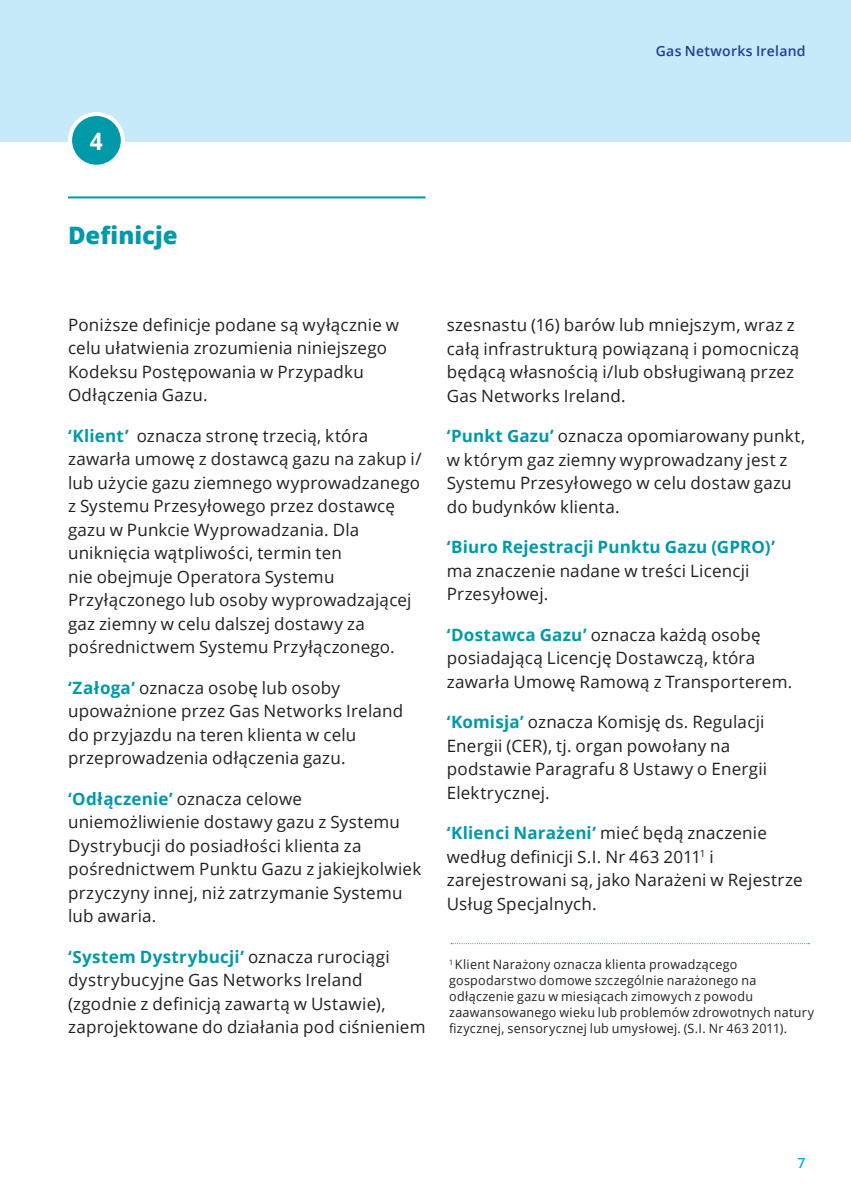
<style>
.page{position:relative;width:851px;height:1191px;background:#fff}
.page>*{position:absolute;margin:0;border:0;box-sizing:border-box;transform-origin:0 0}
.Section_Heading{font:800 24px "Open Sans";letter-spacing:-.005em;color:#0099a9}
.t1{font:700 24px "Open Sans";color:#fff;scale:.95 1}
.Main_Body_Text{font:17px/23.6px "Open Sans";letter-spacing:.015em;color:#231f20}
.Main_Body_Text-2{font:600 14px "Open Sans";letter-spacing:.02em;color:#243c97}
.Main_Body_Text-3{font:600 14px "Open Sans";color:#00aeef}
.Main_Body_Text-4{font:12.8px/16px "Open Sans";letter-spacing:.025em;color:#231f20}
.s1{font-weight:700;color:#0099a9}
</style>
<div class="page">
<div style="left:0;top:0;width:850px;height:142px;background:#c6eafa"></div>
<div style="left:70px;top:114px;width:53px;height:53px;background:#0099a9;border-radius:50%"></div>
<div style="left:68px;top:112px;width:57px;height:57px;border:4px solid #fff;border-radius:50%"></div>
<hr style="left:68px;top:196px;width:357px;height:2px;background:#0099a9">
<svg style="left:451px;top:943px;width:358px;height:1px"></svg>
<p class="Main_Body_Text-2" style="left:655px;top:41px;width:151px">Gas Networks Ireland</p>
<p class="t1" style="left:90px;top:124px;width:15px">4</p>
<p class="Section_Heading" style="left:68px;top:217px;width:111px">Definicje</p>
<p class="Main_Body_Text" style="left:68px;top:312px;width:332px">Poniższe definicje podane są wyłącznie w celu ułatwienia zrozumienia niniejszego Kodeksu Postępowania w Przypadku Odłączenia Gazu.</p>
<p class="Main_Body_Text" style="left:68px;top:423px;width:355px"><span class="s1">‘Klient’</span> oznacza stronę trzecią, która zawarła umowę z dostawcą gazu na zakup i/ lub użycie gazu ziemnego wyprowadzanego z Systemu Przesyłowego przez dostawcę gazu w Punkcie Wyprowadzania. Dla uniknięcia wątpliwości, termin ten<br>nie obejmuje Operatora Systemu Przyłączonego lub osoby wyprowadzającej gaz ziemny w celu dalszej dostawy za pośrednictwem Systemu Przyłączonego.</p>
<p class="Main_Body_Text" style="left:68px;top:675px;width:336px"><span class="s1">‘Załoga’</span> oznacza osobę lub osoby upoważnione przez Gas Networks Ireland do przyjazdu na teren klienta w celu przeprowadzenia odłączenia gazu.</p>
<p class="Main_Body_Text" style="left:68px;top:786px;width:354px"><span class="s1">‘Odłączenie’</span> oznacza celowe uniemożliwienie dostawy gazu z Systemu Dystrybucji do posiadłości klienta za pośrednictwem Punktu Gazu z jakiejkolwiek przyczyny innej, niż zatrzymanie Systemu lub awaria.</p>
<p class="Main_Body_Text" style="left:68px;top:944px;width:359px"><span class="s1">‘System Dystrybucji’</span> oznacza rurociągi dystrybucyjne Gas Networks Ireland (zgodnie z definicją zawartą w Ustawie), zaprojektowane do działania pod ciśnieniem</p>
<p class="Main_Body_Text" style="left:446px;top:313px;width:354px">szesnastu (16) barów lub mniejszym, wraz z całą infrastrukturą powiązaną i pomocniczą będącą własnością i/lub obsługiwaną przez Gas Networks Ireland.</p>
<p class="Main_Body_Text" style="left:446px;top:424px;width:360px"><span class="s1">‘Punkt Gazu’</span> oznacza opomiarowany punkt, w którym gaz ziemny wyprowadzany jest z Systemu Przesyłowego w celu dostaw gazu do budynków klienta.</p>
<p class="Main_Body_Text" style="left:446px;top:535px;width:330px"><span class="s1">‘Biuro Rejestracji Punktu Gazu (GPRO)’ </span>ma znaczenie nadane w treści Licencji<br>Przesyłowej.</p>
<p class="Main_Body_Text" style="left:446px;top:622px;width:347px"><span class="s1">‘Dostawca Gazu’</span> oznacza każdą osobę posiadającą Licencję Dostawczą, która zawarła Umowę Ramową z Transporterem.</p>
<p class="Main_Body_Text" style="left:446px;top:710px;width:322px"><span class="s1">‘Komisja’</span> oznacza Komisję ds. Regulacji Energii (CER), tj. organ powołany na podstawie Paragrafu 8 Ustawy o Energii Elektrycznej.</p>
<p class="Main_Body_Text" style="left:446px;top:821px;width:357px"><span class="s1">‘Klienci Narażeni’</span> mieć będą znaczenie według definicji S.I. Nr 463 2011<sup>1</sup> i zarejestrowani są, jako Narażeni w Rejestrze Usług Specjalnych.</p>
<p class="Main_Body_Text-4" style="left:449px;top:956px;width:366px"><sup>1</sup> Klient Narażony oznacza klienta prowadzącego gospodarstwo domowe szczególnie narażonego na odłączenie gazu w miesiącach zimowych z powodu zaawansowanego wieku lub problemów zdrowotnych natury fizycznej, sensorycznej lub umysłowej. (S.I. Nr 463 2011).</p>
<p class="Main_Body_Text-3" style="left:797px;top:1153px;width:9px">7</p>
</div>
